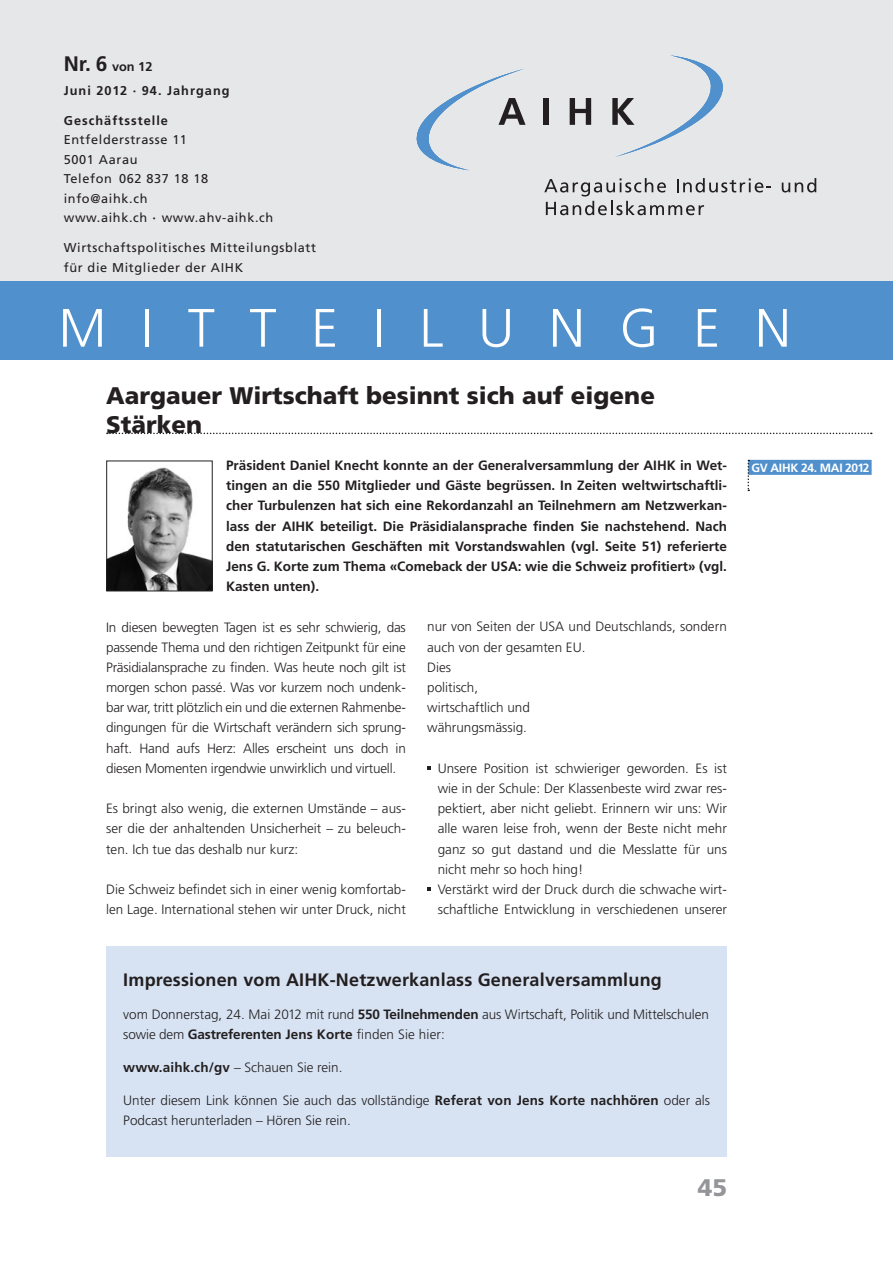
<style>
.page{position:relative;width:893px;height:1263px;background:#fff}
.page>*{position:absolute;margin:0;border:0;box-sizing:border-box;transform-origin:0 0}
.t1{font:300 54px "Frutiger";letter-spacing:.64em;color:#fff}
.t2{font:900 24px/28.5px "Frutiger";color:#231f20}
.t3{font:900 24px "Frutiger";color:#939598}
.t4{font:700 18px "Frutiger";letter-spacing:.01em;color:#231f20}
.t5{font:300 13.5px/20.2px "Frutiger";color:#231f20}
.t6{font:700 13.5px/20.2px "Frutiger";color:#231f20;text-align:justify}
.t7{font:12.75px/19.5px "Frutiger";letter-spacing:.05em;color:#231f20}
.t8{font:700 12.75px "Frutiger";letter-spacing:.08em;color:#231f20}
.t9{font:700 12px "Frutiger";letter-spacing:-.015em;color:#fff}
.s1{font-size:21px}
.s2{font-weight:700}
</style>
<div class="page">
<div style="left:0;top:0;width:893px;height:285px;background:#e6e7e9"></div>
<div style="left:543px;top:98px;width:6px;height:27px;background:#231f20"></div>
<svg style="left:570px;top:98px;width:21px;height:27px"></svg>
<svg style="left:782px;top:178px;width:34px;height:14px"></svg>
<svg style="left:544px;top:178px;width:227px;height:37px"></svg>
<svg style="left:612px;top:55px;width:111px;height:102px"></svg>
<svg style="left:416px;top:69px;width:110px;height:101px"></svg>
<div style="left:0;top:281px;width:893px;height:78px;background:#5090cc"></div>
<svg style="left:107px;top:433px;width:765px;height:1px"></svg>
<div style="left:748px;top:460px;width:124px;height:15px;background:#5090cc"></div>
<svg style="left:747px;top:460px;width:2px;height:31px"></svg>
<img style="left:108px;top:467px;width:103px;height:122px">
<div style="left:106px;top:461px;width:107px;height:130px;border:1px solid #231f20"></div>
<div style="left:106px;top:946px;width:621px;height:211px;background:#d7e3f3"></div>
<p class="t8" style="left:64px;top:59px;width:90px"><span class="s1">Nr. 6</span> von 12</p>
<p class="t8" style="left:64px;top:83px;width:167px">Juni 2012 · 94. Jahrgang</p>
<p class="t8" style="left:64px;top:113px;width:106px">Geschäftsstelle</p>
<p class="t7" style="left:64px;top:130px;width:211px">Entfelderstrasse 11<br>5001 Aarau<br>Telefon 062 837 18 18 info@aihk.ch<br>www.aihk.ch <span class="s2">·</span> www.ahv-aihk.ch</p>
<p class="t7" style="left:64px;top:238px;width:254px">Wirtschaftspolitisches Mitteilungsblatt für die Mitglieder der AIHK</p>
<h1 class="t1" style="left:58px;top:297px;width:734px">MITTEILUNGEN</h1>
<h2 class="t2" style="left:106px;top:381px;width:550px">Aargauer Wirtschaft besinnt sich auf eigene<br>Stärken</h2>
<p class="t6" style="left:226px;top:455px;width:502px">Präsident Daniel Knecht konnte an der Generalversammlung der AIHK in Wet&shy;tingen an die 550 Mitglieder und Gäste begrüssen. In Zeiten weltwirtschaftli&shy;cher Turbulenzen hat sich eine Rekordanzahl an Teilnehmern am Netzwerkan&shy;lass der AIHK beteiligt. Die Präsidialansprache finden Sie nachstehend. Nach den statutarischen Geschäften mit Vorstandswahlen (vgl. Seite 51) referierte Jens G. Korte zum Thema «Comeback der USA: wie die Schweiz profitiert» (vgl.<br>Kasten unten).</p>
<p class="t9" style="left:751px;top:461px;width:119px">GV AIHK 24. Mai 2012</p>
<p class="t5" style="left:106px;top:617px;width:301px;text-align:justify">In diesen bewegten Tagen ist es sehr schwierig, das passende Thema und den richtigen Zeitpunkt für eine Präsidialansprache zu finden. Was heute noch gilt ist morgen schon passé. Was vor kurzem noch undenk&shy;bar war, tritt plötzlich ein und die externen Rahmenbe&shy;dingungen für die Wirtschaft verändern sich sprung&shy;haft. Hand aufs Herz: Alles erscheint uns doch in diesen Momenten irgendwie unwirklich und virtuell.</p>
<p class="t5" style="left:106px;top:799px;width:301px;text-align:justify">Es bringt also wenig, die externen Umstände – aus&shy;ser die der anhaltenden Unsicherheit – zu beleuch&shy;ten. Ich tue das deshalb nur kurz:</p>
<p class="t5" style="left:106px;top:879px;width:301px">Die Schweiz befindet sich in einer wenig komfortab&shy;len Lage. International stehen wir unter Druck, nicht</p>
<p class="t5" style="left:427px;top:617px;width:301px">nur von Seiten der USA und Deutschlands, sondern auch von der gesamten EU.<br>Dies<br>politisch,<br>wirtschaftlich und<br>währungsmässig.</p>
<p class="t5" style="left:438px;top:758px;width:291px">Unsere Position ist schwieriger geworden. Es ist wie in der Schule: Der Klassenbeste wird zwar res&shy;pektiert, aber nicht geliebt. Erinnern wir uns: Wir alle waren leise froh, wenn der Beste nicht mehr ganz so gut dastand und die Messlatte für uns nicht mehr so hoch hing!<br>Verstärkt wird der Druck durch die schwache wirt&shy;schaftliche Entwicklung in verschiedenen unserer</p>
<h3 class="t4" style="left:123px;top:969px;width:540px">Impressionen vom AIHK-Netzwerkanlass Generalversammlung</h3>
<p class="t5" style="left:123px;top:1004px;width:587px">vom Donnerstag, 24. Mai 2012 mit rund <span class="s2">550 Teilnehmenden</span> aus Wirtschaft, Politik und Mittelschulen sowie dem <span class="s2">Gastreferenten Jens Korte</span> finden Sie hier:</p>
<p class="t5" style="left:123px;top:1057px;width:221px"><span class="s2">www.aihk.ch/gv</span> – Schauen Sie rein.</p>
<p class="t5" style="left:123px;top:1090px;width:588px">Unter diesem Link können Sie auch das vollständige <span class="s2">Referat von Jens Korte nachhören</span> oder als<br>Podcast herunterladen – Hören Sie rein.</p>
<h2 class="t3" style="left:698px;top:1173px;width:31px">45</h2>
</div>
